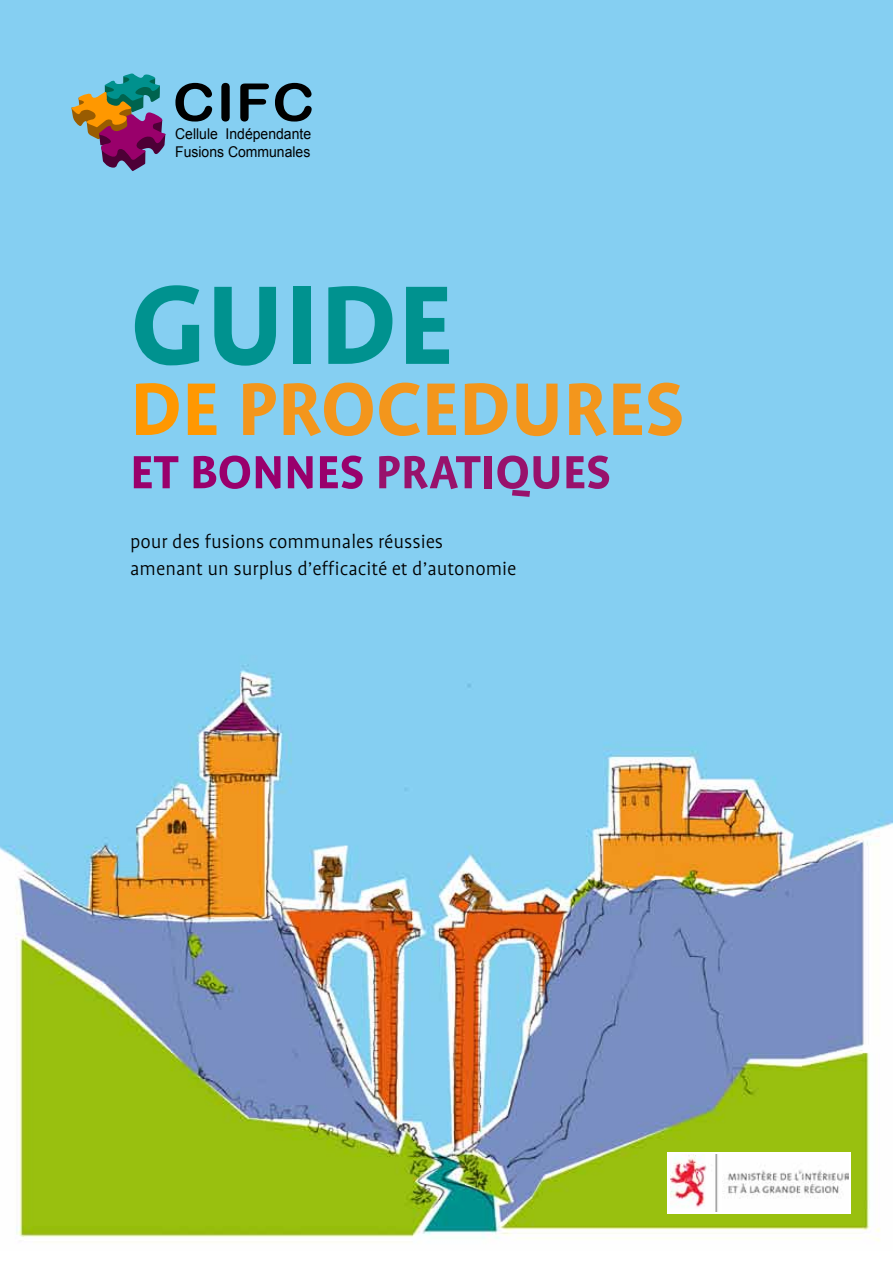
<style>
.page{position:relative;width:893px;height:1263px;background:#fff}
.page>*{position:absolute;margin:0;border:0;box-sizing:border-box;transform-origin:0 0}
.t1{font:700 127.95px "Profile";color:#00928f}
.t2{font:700 85.35px "Profile";color:#f3961c}
.t3{font:700 53.25px "Profile";color:#98126c}
.t4{font:52.2px "Arial Rounded MT Bold";color:#000;scale:1.1 1}
.t5{font:300 21px/27px "Profile";color:#000}
.t6{font:14.85px/17.9px "Arial";color:#000;scale:.94 1}
.s1{color:#ff9801}
.s2{color:#99006c}
</style>
<div class="page">
<img style="left:0;top:0;width:893px;height:1241px">
<svg style="left:71px;top:73px;width:95px;height:98px;background:#7e7e8b"></svg>
<div style="left:667px;top:1152px;width:184px;height:62px;background:#fff"></div>
<img style="left:670px;top:1155px;width:178px;height:56px">
<h3 class="t4" style="left:173px;top:72px;width:131px">CIFC</h3>
<p class="t6" style="left:175px;top:125px;width:146px">Cellule Indépendante<br>Fusions Communales</p>
<h1 class="t1" style="left:130px;top:256px;width:325px">GUIDE</h1>
<h2 class="t2" style="left:130px;top:363px;width:556px"><span class="s1">DE</span> PROCEDURES</h2>
<h3 class="t3" style="left:130px;top:443px;width:482px"><span class="s2">ET BONNES</span> PRATIQUES</h3>
<p class="t5" style="left:130px;top:528px;width:388px">pour des fusions communales réussies amenant un surplus d’efficacité et d’autonomie</p>
</div>
